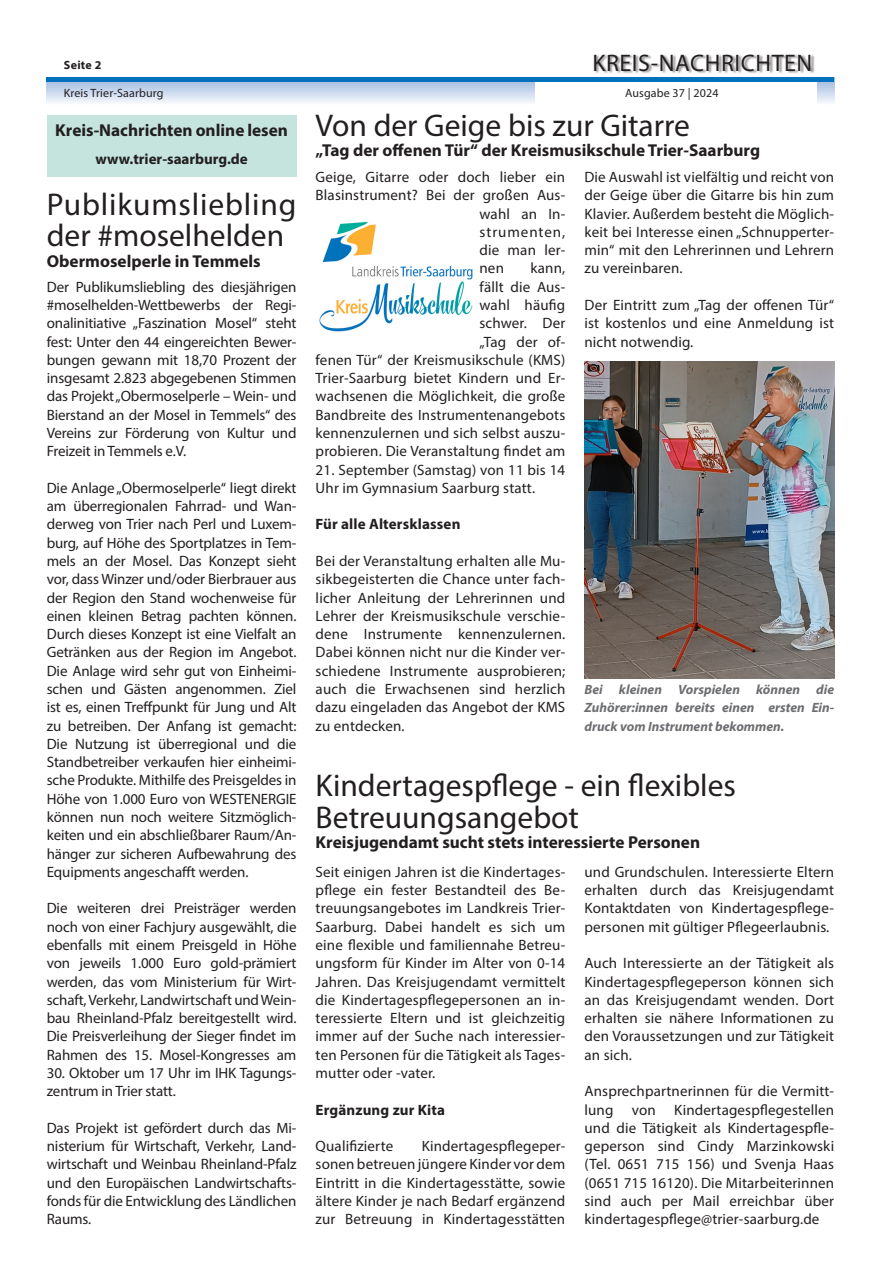
<style>
.page{position:relative;width:881px;height:1263px;background:#fff}
.page>*{position:absolute;margin:0;border:0;box-sizing:border-box;transform-origin:0 0}
.Headline{font:31.5px "Myriad Pro";color:#231f20}
.Headline-2{font:31.5px/31.5px "Myriad Pro";letter-spacing:.025em;color:#231f20}
.t1{font:24px "Myriad Pro";letter-spacing:.025em;color:#231f20}
.Subline{font:700 17.25px "Myriad Pro";color:#231f20}
.Fließtext{font:15px/18.3px "Myriad Pro";letter-spacing:.01em;color:#231f20;text-align:justify}
.Fließtext-2{font:700 15px "Myriad Pro";letter-spacing:.01em;color:#231f20}
.Fließtext-3{font:15px/18.3px "Myriad Pro";letter-spacing:-.01em;color:#231f20}
.Fließtext-4{font:15px "Myriad Pro";letter-spacing:.065em;color:#231f20}
.Bilduntertitel{font:italic 700 13.5px/18.3px "Myriad Pro";color:#6c6d70;text-align:justify}
.t2{font:12px "Myriad Pro";letter-spacing:.01em;color:#231f20}
.t3{font:700 12px "Myriad Pro";letter-spacing:.025em;color:#231f20}
</style>
<div class="page">
<svg style="left:47px;top:82px;width:786px;height:21px;background:#cedbef"></svg>
<div style="left:535px;top:0;width:281px;height:113px;background:#fff"></div>
<div style="left:594px;top:54px;width:220px;height:20px;background:#231f20;opacity:.5"></div>
<hr style="left:47px;top:78px;width:786px;height:4px;background:#0072bc">
<img style="left:319px;top:221px;width:154px;height:111px">
<img style="left:584px;top:361px;width:249px;height:317px">
<div style="left:47px;top:115px;width:249px;height:62px;background:#c6e4de"></div>
<p class="t3" style="left:64px;top:57px;width:39px">Seite 2</p>
<h2 class="t1" style="left:592px;top:48px;width:221px">KREIS-NACHRICHTEN</h2>
<p class="t2" style="left:64px;top:86px;width:101px">Kreis Trier-Saarburg</p>
<p class="t2" style="left:625px;top:86px;width:95px">Ausgabe 37 | 2024</p>
<p class="Subline" style="left:55px;top:119px;width:234px">Kreis-Nachrichten online lesen</p>
<p class="Fließtext-2" style="left:95px;top:149px;width:154px">www.trier-saarburg.de</p>
<p class="Headline-2" style="left:47px;top:188px;width:251px">Publikumsliebling der #moselhelden</p>
<p class="Subline" style="left:47px;top:250px;width:215px">Obermoselperle in Temmels</p>
<p class="Fließtext" style="left:47px;top:277px;width:251px">Der Publikumsliebling des diesjährigen #moselhelden-Wettbewerbs der Regi&shy;onalinitiative „Faszination Mosel“ steht fest: Unter den 44 eingereichten Bewer&shy;bungen gewann mit 18,70 Prozent der insgesamt 2.823 abgegebenen Stimmen das Projekt „Obermoselperle – Wein- und Bierstand an der Mosel in Temmels“ des Vereins zur Förderung von Kultur und Freizeit in Temmels e.V.</p>
<p class="Fließtext" style="left:47px;top:478px;width:251px">Die Anlage „Obermoselperle“ liegt direkt am überregionalen Fahrrad- und Wan&shy;derweg von Trier nach Perl und Luxem&shy;burg, auf Höhe des Sportplatzes in Tem&shy;mels an der Mosel. Das Konzept sieht vor, dass Winzer und/oder Bierbrauer aus der Region den Stand wochenweise für einen kleinen Betrag pachten können.<br>Durch dieses Konzept ist eine Vielfalt an Getränken aus der Region im Angebot.<br>Die Anlage wird sehr gut von Einheimi&shy;schen und Gästen angenommen. Ziel ist es, einen Treffpunkt für Jung und Alt zu betreiben. Der Anfang ist gemacht:<br>Die Nutzung ist überregional und die Standbetreiber verkaufen hier einheimi&shy;sche Produkte. Mithilfe des Preisgeldes in Höhe von 1.000 Euro von WESTENERGIE können nun noch weitere Sitzmöglich&shy;keiten und ein abschließbarer Raum/An&shy;hänger zur sicheren Aufbewahrung des Equipments angeschafft werden.</p>
<p class="Fließtext" style="left:47px;top:899px;width:251px">Die weiteren drei Preisträger werden noch von einer Fachjury ausgewählt, die ebenfalls mit einem Preisgeld in Höhe von jeweils 1.000 Euro gold-prämiert werden, das vom Ministerium für Wirt&shy;schaft, Verkehr, Landwirtschaft und Wein&shy;bau Rheinland-Pfalz bereitgestellt wird.<br>Die Preisverleihung der Sieger findet im Rahmen des 15. Mosel-Kongresses am</p>
<p class="Fließtext-3" style="left:47px;top:1063px;width:251px">30. Oktober um 17 Uhr im IHK Tagungs&shy;zentrum in Trier statt.</p>
<p class="Fließtext" style="left:47px;top:1118px;width:251px">Das Projekt ist gefördert durch das Mi&shy;nisterium für Wirtschaft, Verkehr, Land&shy;wirtschaft und Weinbau Rheinland-Pfalz und den Europäischen Landwirtschafts&shy;fonds für die Entwicklung des Ländlichen Raums.</p>
<p class="Headline" style="left:315px;top:106px;width:376px">Von der Geige bis zur Gitarre</p>
<p class="Subline" style="left:315px;top:139px;width:446px">„Tag der offenen Tür“ der Kreismusikschule Trier-Saarburg</p>
<p class="Fließtext" style="left:315px;top:168px;width:251px">Geige, Gitarre oder doch lieber ein</p>
<p class="Fließtext" style="left:315px;top:186px;width:251px">Blasinstrument? Bei der großen Aus-</p>
<p class="Fließtext" style="left:479px;top:204px;width:87px">wahl an In-</p>
<p class="Fließtext-4" style="left:479px;top:223px;width:87px">strumenten,</p>
<p class="Fließtext" style="left:479px;top:241px;width:87px">die man ler-</p>
<p class="Fließtext" style="left:479px;top:259px;width:26px">nen</p>
<p class="Fließtext" style="left:584px;top:168px;width:251px">Die Auswahl ist vielfältig und reicht von der Geige über die Gitarre bis hin zum Klavier. Außerdem besteht die Möglich&shy;keit bei Interesse einen „Schnupperter&shy;min“ mit den Lehrerinnen und Lehrern zu vereinbaren.</p>
<p class="Fließtext" style="left:584px;top:296px;width:251px">Der Eintritt zum „Tag der offenen Tür“ ist kostenlos und eine Anmeldung ist nicht notwendig.</p>
<p class="Fließtext" style="left:315px;top:259px;width:251px;text-align:right">kann,<br>fällt die Aus-<br>wahl häufig<br>schwer. Der<br>„Tag der of-<br>fenen Tür“ der Kreismusikschule (KMS)<br>Trier-Saarburg bietet Kindern und Er&shy;wachsenen die Möglichkeit, die große<br>Bandbreite des Instrumentenangebots kennenzulernen und sich selbst auszu&shy;probieren. Die Veranstaltung findet am</p>
<p class="Fließtext" style="left:315px;top:460px;width:251px">21. September (Samstag) von 11 bis 14<br>Uhr im Gymnasium Saarburg statt.</p>
<p class="Fließtext-2" style="left:315px;top:515px;width:146px">Für alle Altersklassen</p>
<p class="Fließtext" style="left:315px;top:552px;width:251px">Bei der Veranstaltung erhalten alle Mu&shy;sikbegeisterten die Chance unter fach&shy;licher Anleitung der Lehrerinnen und Lehrer der Kreismusikschule verschie&shy;dene Instrumente kennenzulernen.<br>Dabei können nicht nur die Kinder ver&shy;schiedene Instrumente ausprobieren; auch die Erwachsenen sind herzlich dazu eingeladen das Angebot der KMS zu entdecken.</p>
<p class="Bilduntertitel" style="left:584px;top:680px;width:251px">Bei kleinen Vorspielen können die Zuhörer:innen bereits einen ersten Ein&shy;druck vom Instrument bekommen.</p>
<p class="Headline" style="left:315px;top:766px;width:421px">Kindertagespflege - ein flexibles</p>
<p class="Headline" style="left:315px;top:798px;width:265px">Betreuungsangebot</p>
<p class="Subline" style="left:315px;top:831px;width:386px">Kreisjugendamt sucht stets interessierte Personen</p>
<p class="Fließtext" style="left:315px;top:862px;width:251px">Seit einigen Jahren ist die Kindertages&shy;pflege ein fester Bestandteil des Be&shy;treuungsangebotes im Landkreis Trier-Saarburg. Dabei handelt es sich um eine flexible und familiennahe Betreu&shy;ungsform für Kinder im Alter von 0-14<br>Jahren. Das Kreisjugendamt vermittelt die Kindertagespflegepersonen an in&shy;teressierte Eltern und ist gleichzeitig immer auf der Suche nach interessier&shy;ten Personen für die Tätigkeit als Tages&shy;mutter oder -vater.</p>
<p class="Fließtext-2" style="left:315px;top:1100px;width:131px">Ergänzung zur Kita</p>
<p class="Fließtext" style="left:315px;top:1137px;width:79px">Qualifizierte</p>
<p class="Fließtext" style="left:315px;top:1137px;width:251px;text-indent:106px">Kindertagespflegeper&shy;sonen betreuen jüngere Kinder vor dem Eintritt in die Kindertagesstätte, sowie ältere Kinder je nach Bedarf ergänzend zur Betreuung in Kindertagesstätten</p>
<p class="Fließtext" style="left:584px;top:862px;width:251px">und Grundschulen. Interessierte Eltern erhalten durch das Kreisjugendamt Kontaktdaten von Kindertagespflege&shy;personen mit gültiger Pflegeerlaubnis.</p>
<p class="Fließtext" style="left:584px;top:954px;width:251px">Auch Interessierte an der Tätigkeit als Kindertagespflegeperson können sich an das Kreisjugendamt wenden. Dort erhalten sie nähere Informationen zu den Voraussetzungen und zur Tätigkeit an sich.</p>
<p class="Fließtext" style="left:584px;top:1082px;width:251px">Ansprechpartnerinnen für die Vermitt&shy;lung von Kindertagespflegestellen und die Tätigkeit als Kindertagespfle&shy;geperson sind Cindy Marzinkowski (Tel. 0651 715 156) und Svenja Haas (0651 715 16120). Die Mitarbeiterinnen sind auch per Mail erreichbar über kindertagespflege@trier-saarburg.de</p>
</div>
